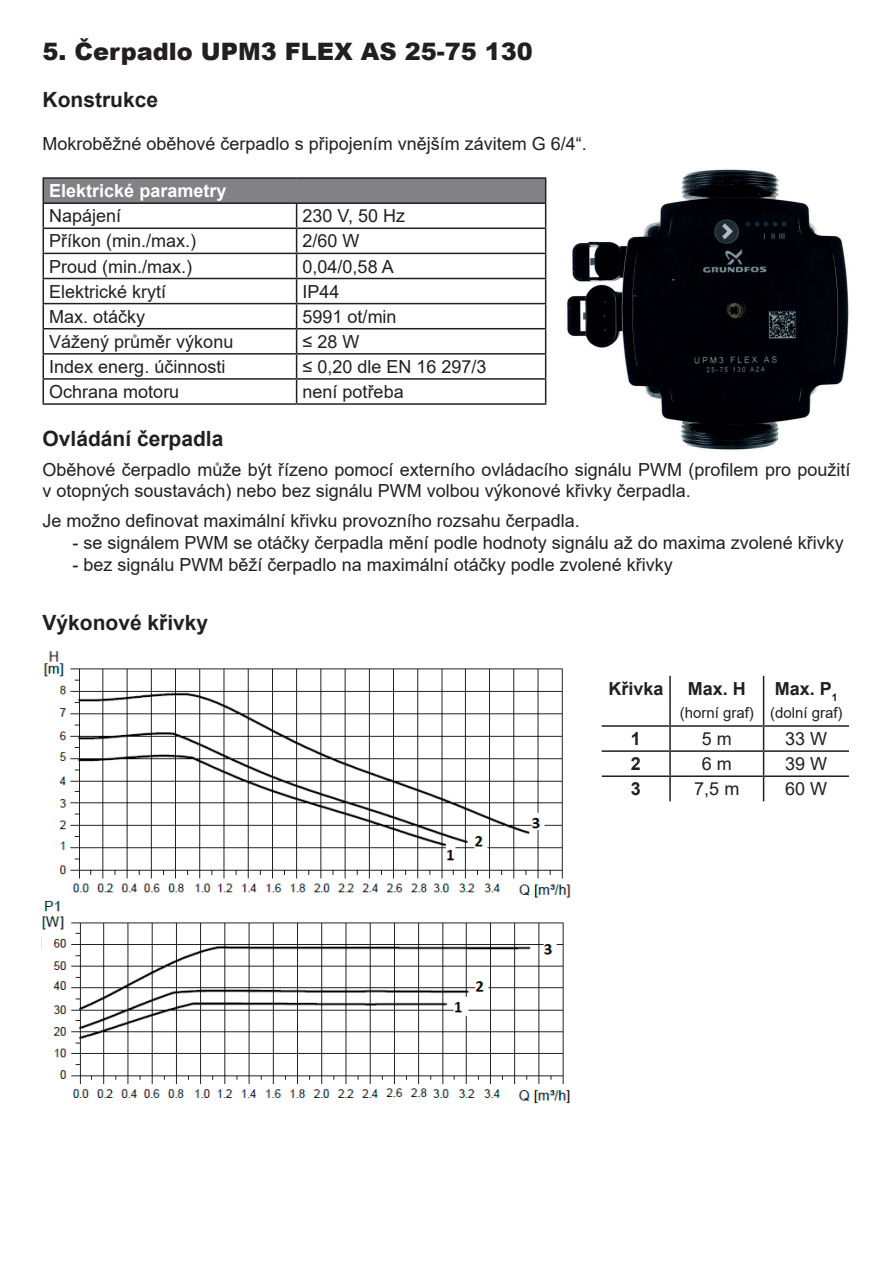
<style>
.page{position:relative;width:893px;height:1263px;background:#fff}
.page>*{position:absolute;margin:0;border:0;box-sizing:border-box;transform-origin:0 0}
.t1{font:900 24px "Arial";color:#231f20}
.t2{font:700 21px "Arial";color:#231f20}
.t3{font:18px/21.6px "Arial";color:#231f20}
.t4{font:700 18px "Arial";color:#231f20}
.t5{font:700 18px "Arial";color:#fff}
.t6{font:15px "Arial";color:#231f20}
</style>
<div class="page">
<div style="left:43px;top:178px;width:503px;height:25px;background:#808285"></div>
<hr style="left:43px;top:177px;width:254px;height:2px;background:#231f20">
<hr style="left:297px;top:177px;width:249px;height:2px;background:#231f20">
<hr style="left:43px;top:202px;width:254px;height:2px;background:#231f20">
<hr style="left:297px;top:202px;width:249px;height:2px;background:#231f20">
<hr style="left:43px;top:228px;width:254px;height:1px;background:#231f20">
<hr style="left:297px;top:228px;width:249px;height:1px;background:#231f20">
<hr style="left:43px;top:253px;width:254px;height:1px;background:#231f20">
<hr style="left:297px;top:253px;width:249px;height:1px;background:#231f20">
<hr style="left:43px;top:278px;width:254px;height:1px;background:#231f20">
<hr style="left:297px;top:278px;width:249px;height:1px;background:#231f20">
<hr style="left:43px;top:303px;width:254px;height:1px;background:#231f20">
<hr style="left:297px;top:303px;width:249px;height:1px;background:#231f20">
<hr style="left:43px;top:328px;width:254px;height:1px;background:#231f20">
<hr style="left:297px;top:328px;width:249px;height:1px;background:#231f20">
<hr style="left:43px;top:353px;width:254px;height:2px;background:#231f20">
<hr style="left:297px;top:353px;width:249px;height:2px;background:#231f20">
<hr style="left:43px;top:378px;width:254px;height:2px;background:#231f20">
<svg style="left:43px;top:179px;width:1px;height:224px"></svg>
<hr style="left:297px;top:378px;width:249px;height:2px;background:#231f20">
<svg style="left:296px;top:204px;width:1px;height:199px"></svg>
<svg style="left:545px;top:179px;width:1px;height:224px"></svg>
<hr style="left:43px;top:403px;width:254px;height:2px;background:#231f20">
<hr style="left:297px;top:403px;width:249px;height:2px;background:#231f20">
<img style="left:566px;top:169px;width:283px;height:282px">
<hr style="left:669px;top:676px;width:2px;height:25px;background:#231f20">
<hr style="left:669px;top:701px;width:2px;height:24px;background:#231f20">
<hr style="left:602px;top:725px;width:68px;height:2px;background:#231f20">
<hr style="left:670px;top:725px;width:94px;height:2px;background:#231f20">
<hr style="left:669px;top:727px;width:2px;height:23px;background:#231f20">
<hr style="left:764px;top:725px;width:85px;height:2px;background:#231f20">
<hr style="left:602px;top:750px;width:68px;height:2px;background:#231f20">
<hr style="left:670px;top:750px;width:94px;height:2px;background:#231f20">
<hr style="left:669px;top:752px;width:2px;height:23px;background:#231f20">
<hr style="left:764px;top:750px;width:85px;height:2px;background:#231f20">
<hr style="left:602px;top:775px;width:68px;height:2px;background:#231f20">
<hr style="left:670px;top:775px;width:94px;height:2px;background:#231f20">
<hr style="left:669px;top:777px;width:2px;height:24px;background:#231f20">
<hr style="left:764px;top:775px;width:85px;height:2px;background:#231f20">
<svg style="left:763px;top:676px;width:1px;height:125px"></svg>
<img style="left:42px;top:651px;width:529px;height:453px">
<h1 class="t1" style="left:43px;top:34px;width:492px">5. Čerpadlo UPM3 FLEX AS 25-75 130</h1>
<p class="t2" style="left:43px;top:84px;width:117px">Konstrukce</p>
<p class="t3" style="left:43px;top:132px;width:546px">Mokroběžné oběhové čerpadlo s připojením vnějším závitem G 6/4“.</p>
<p class="t5" style="left:49px;top:178px;width:179px">Elektrické parametry</p>
<p class="t3" style="left:49px;top:205px;width:74px">Napájení</p>
<p class="t3" style="left:303px;top:205px;width:104px">230 V, 50 Hz</p>
<p class="t3" style="left:49px;top:230px;width:149px">Příkon (min./max.)</p>
<p class="t3" style="left:303px;top:230px;width:59px">2/60 W</p>
<p class="t3" style="left:49px;top:255px;width:145px">Proud (min./max.)</p>
<p class="t3" style="left:303px;top:255px;width:93px">0,04/0,58 A</p>
<p class="t3" style="left:49px;top:280px;width:119px">Elektrické krytí</p>
<p class="t3" style="left:303px;top:280px;width:39px">IP44</p>
<p class="t3" style="left:49px;top:305px;width:98px">Max. otáčky</p>
<p class="t3" style="left:303px;top:305px;width:96px">5991 ot/min</p>
<p class="t3" style="left:49px;top:331px;width:186px">Vážený průměr výkonu</p>
<p class="t3" style="left:303px;top:331px;width:58px">≤ 28 W</p>
<p class="t3" style="left:49px;top:356px;width:178px">Index energ. účinnosti</p>
<p class="t3" style="left:303px;top:356px;width:185px">≤ 0,20 dle EN 16 297/3</p>
<p class="t3" style="left:49px;top:381px;width:132px">Ochrana motoru</p>
<p class="t3" style="left:303px;top:381px;width:103px">není potřeba</p>
<p class="t2" style="left:43px;top:423px;width:182px">Ovládání čerpadla</p>
<p class="t3" style="left:43px;top:458px;width:809px">Oběhové čerpadlo může být řízeno pomocí externího ovládacího signálu PWM (profilem pro použití v otopných soustavách) nebo bez signálu PWM volbou výkonové křivky čerpadla.</p>
<p class="t3" style="left:43px;top:510px;width:539px">Je možno definovat maximální křivku provozního rozsahu čerpadla.</p>
<p class="t3" style="left:73px;top:532px;width:773px">- se signálem PWM se otáčky čerpadla mění podle hodnoty signálu až do maxima zvolené křivky</p>
<p class="t3" style="left:73px;top:553px;width:602px">- bez signálu PWM běží čerpadlo na maximální otáčky podle zvolené křivky</p>
<p class="t2" style="left:43px;top:608px;width:167px">Výkonové křivky</p>
<p class="t4" style="left:608px;top:676px;width:57px">Křivka</p>
<p class="t4" style="left:688px;top:676px;width:60px">Max. H</p>
<p class="t4" style="left:775px;top:676px;width:64px">Max. P<sub>1</sub></p>
<p class="t6" style="left:680px;top:702px;width:164px">(horní graf) (dolní graf)</p>
<p class="t4" style="left:631px;top:726px;width:12px">1</p>
<p class="t3" style="left:702px;top:728px;width:32px">5 m</p>
<p class="t3" style="left:785px;top:728px;width:44px">33 W</p>
<p class="t4" style="left:631px;top:751px;width:12px">2</p>
<p class="t3" style="left:702px;top:753px;width:32px">6 m</p>
<p class="t3" style="left:785px;top:753px;width:44px">39 W</p>
<p class="t4" style="left:631px;top:776px;width:12px">3</p>
<p class="t3" style="left:694px;top:778px;width:47px">7,5 m</p>
<p class="t3" style="left:785px;top:778px;width:44px">60 W</p>
</div>
